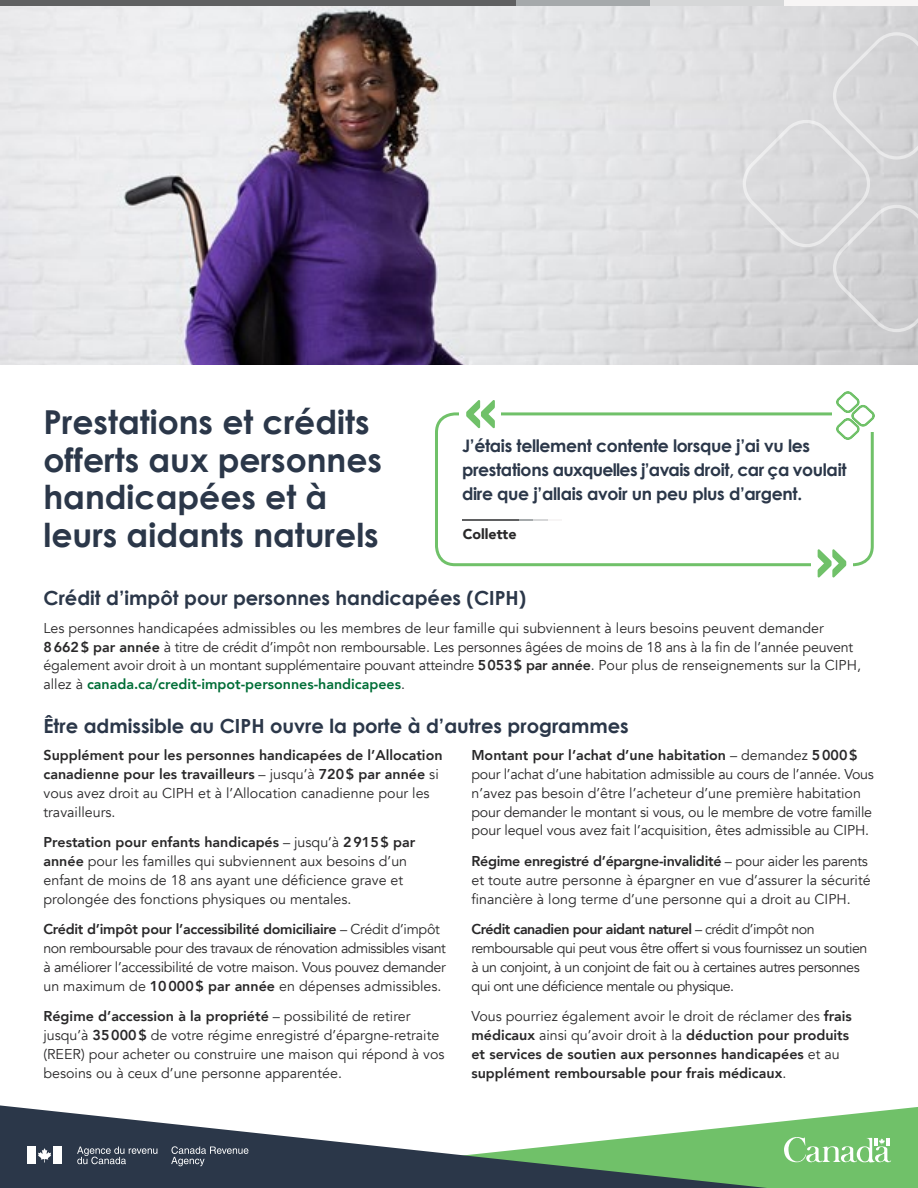
<style>
.page{position:relative;width:918px;height:1188px;background:#fff}
.page>*{position:absolute;margin:0;border:0;box-sizing:border-box;transform-origin:0 0}
.t1{font:700 33px/37.5px "Century Gothic";color:#2b3749}
.t2{font:700 19.5px "Century Gothic";color:#2b3749}
.t3{font:700 17.25px/24px "Century Gothic";letter-spacing:-.02em;color:#2b3749}
.t4{font:14.25px/18.8px "Avenir";letter-spacing:-.01em;color:#292829}
.t5{font:800 14.25px/18.8px "Avenir";color:#292829}
.t6{font:14.25px/18.8px "Avenir";letter-spacing:-.035em;color:#292829}
.t7{font:900 14.25px "Avenir";color:#292829}
.s1{font-weight:800}
.s2{font-weight:800;color:#006e37}
.s3{font-weight:400}
</style>
<div class="page">
<div style="left:892px;top:1107px;width:26px;height:81px;background:#70c169"></div>
<svg style="left:0;top:1105px;width:892px;height:83px"></svg>
<div style="left:27px;top:1147px;width:8px;height:17px;background:#fff"></div>
<svg style="left:38px;top:1148px;width:13px;height:14px"></svg>
<div style="left:54px;top:1147px;width:8px;height:17px;background:#fff"></div>
<svg style="left:77px;top:1147px;width:80px;height:17px"></svg>
<svg style="left:171px;top:1146px;width:77px;height:20px;background:#4d5766"></svg>
<svg style="left:784px;top:1132px;width:107px;height:35px;background:#8ccd86"></svg>
<div style="left:784px;top:0;width:134px;height:7px;background:#f7f5f5"></div>
<div style="left:650px;top:0;width:134px;height:7px;background:#d6d7d8"></div>
<div style="left:515px;top:0;width:134px;height:7px;background:#a5a9ab"></div>
<div style="left:375px;top:0;width:140px;height:7px;background:#5f6061"></div>
<div style="left:0;top:0;width:381px;height:7px;background:#5f6061"></div>
<div style="left:435px;top:412px;width:439px;height:154px;border:3px solid #70c169;border-radius:19px"></div>
<div style="left:832px;top:407px;width:44px;height:25px;background:#fff"></div>
<svg style="left:836px;top:391px;width:39px;height:50px"></svg>
<svg style="left:504px;top:520px;width:44px;height:1px"></svg>
<hr style="left:463px;top:520px;width:41px;height:1px;background:#5f6061">
<img style="left:0;top:7px;width:918px;height:358px">
<svg style="left:743px;top:32px;width:175px;height:300px;background:#d6d6d8"></svg>
<div style="left:459px;top:408px;width:42px;height:11px;background:#fff"></div>
<svg style="left:466px;top:400px;width:29px;height:28px"></svg>
<div style="left:812px;top:558px;width:42px;height:12px;background:#fff"></div>
<svg style="left:818px;top:549px;width:28px;height:28px"></svg>
<h1 class="t1" style="left:44px;top:402px;width:340px">Prestations et crédits offerts aux personnes handicapées et à leurs aidants naturels</h1>
<p class="t3" style="left:462px;top:433px;width:386px">J’étais tellement contente lorsque j’ai vu les prestations auxquelles j’avais droit, car ça voulait dire que j’allais avoir un peu plus d’argent.</p>
<p class="t7" style="left:463px;top:522px;width:55px">Collette</p>
<h2 class="t2" style="left:44px;top:583px;width:484px">Crédit d’impôt pour personnes handicapées (CIPH)</h2>
<p class="t4" style="left:44px;top:619px;width:819px">Les personnes handicapées admissibles ou les membres de leur famille qui subviennent à leurs besoins peuvent demander <span class="s1">8662$ par année</span> à titre de crédit d’impôt non remboursable. Les personnes âgées de moins de 18 ans à la fin de l’année peuvent également avoir droit à un montant supplémentaire pouvant atteindre <span class="s1">5053$ par année</span>. Pour plus de renseignements sur la CIPH, allez à <span class="s2">canada.ca/credit-impot-personnes-handicapees</span>.</p>
<h2 class="t2" style="left:44px;top:711px;width:587px">Être admissible au CIPH ouvre la porte à d’autres programmes</h2>
<p class="t5" style="left:44px;top:746px;width:401px">Supplément pour les personnes handicapées de l’Allocation canadienne pour les travailleurs <span class="s3">– jusqu’à</span> 720$ par année <span class="s3">si vous avez droit au CIPH et à l’Allocation canadienne pour les travailleurs.</span></p>
<p class="t4" style="left:44px;top:833px;width:373px"><span class="s1">Prestation pour enfants handicapés</span> – jusqu’à <span class="s1">2915$ par année</span> pour les familles qui subviennent aux besoins d’un enfant de moins de 18 ans ayant une déficience grave et prolongée des fonctions physiques ou mentales.</p>
<p class="t4" style="left:44px;top:920px;width:404px"><span class="s1">Crédit d’impôt pour l’accessibilité domiciliaire</span> – Crédit d’impôt non remboursable pour des travaux de rénovation admissibles visant à améliorer l’accessibilité de votre maison. Vous pouvez demander un maximum de <span class="s1">10000$ par année</span> en dépenses admissibles.</p>
<p class="t4" style="left:44px;top:1007px;width:403px"><span class="s1">Régime d’accession à la propriété</span> – possibilité de retirer jusqu’à <span class="s1">35000$</span> de votre régime enregistré d’épargne-retraite (REER) pour acheter ou construire une maison qui répond à vos besoins ou à ceux d’une personne apparentée.</p>
<p class="t4" style="left:471px;top:746px;width:404px"><span class="s1">Montant pour l’achat d’une habitation</span> – demandez <span class="s1">5000$ </span>pour l’achat d’une habitation admissible au cours de l’année. Vous n’avez pas besoin d’être l’acheteur d’une première habitation pour demander le montant si vous, ou le membre de votre famille pour lequel vous avez fait l’acquisition, êtes admissible au CIPH.</p>
<p class="t4" style="left:471px;top:852px;width:401px"><span class="s1">Régime enregistré d’épargne-invalidité</span> – pour aider les parents et toute autre personne à épargner en vue d’assurer la sécurité financière à long terme d’une personne qui a droit au CIPH.</p>
<p class="t6" style="left:471px;top:920px;width:397px"><span class="s1">Crédit canadien pour aidant naturel</span> – crédit d’impôt non remboursable qui peut vous être offert si vous fournissez un soutien à un conjoint, à un conjoint de fait ou à certaines autres personnes qui ont une déficience mentale ou physique.</p>
<p class="t5" style="left:471px;top:1007px;width:382px"><span class="s3">Vous pourriez également avoir le droit de réclamer des</span> frais médicaux <span class="s3">ainsi qu’avoir droit à la</span> déduction pour produits et services de soutien aux personnes handicapées <span class="s3">et au </span>supplément remboursable pour frais médicaux<span class="s3">.</span></p>
</div>
